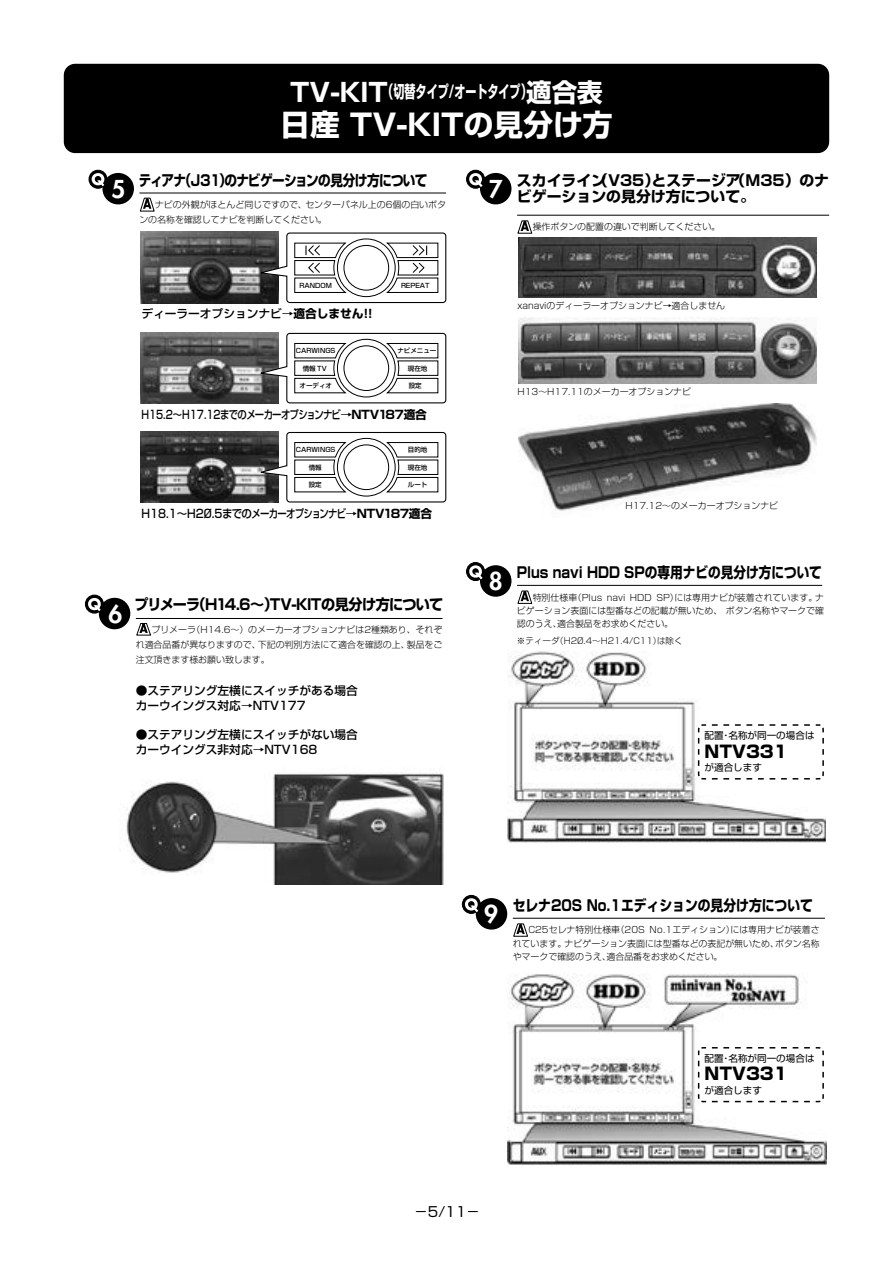
<style>
.page{position:relative;width:893px;height:1263px;background:#fff}
.page>*{position:absolute;margin:0;border:0;box-sizing:border-box;transform-origin:0 0}
.t1{font:700 29.7px "Shin Go Pro";color:#fff}
.t2{font:800 24px "Futura";color:#fff}
.t3{font:700 16.95px "Shin Go Pro";color:#fff;scale:.65 1}
.t4{font:800 16.95px "Shin Go Pro";color:#000}
.t5{font:700 14.85px/16.5px "Shin Go Pro";color:#000}
.t6{font:700 14.85px "Shin Go Pro";letter-spacing:-.055em;color:#000;scale:.95 1}
.t7{font:700 14.85px "Shin Go Pro";color:#000;scale:.85 1}
.t8{font:700 14.85px "Shin Go Pro";letter-spacing:-.06em;color:#000;scale:.85 1}
.t9{font:700 14.85px "Shin Go Pro";color:#000;scale:.86 1}
.t10{font:13.8px "Shin Go Pro";color:#000}
.t11{font:500 11.7px/14.9px "Shin Go Pro";color:#000}
.t12{font:500 11.7px "Shin Go Pro";letter-spacing:-.06em;color:#000;scale:.8 1}
.t13{font:500 11.7px "Shin Go Pro";letter-spacing:-.06em;color:#000;scale:.9 1}
.t14{font:9.6px "Shin Go Pro";color:#000}
.t15{font:300 9px/13.4px "Shin Go Pro";color:#000;text-align:justify}
.t16{font:300 8.55px "Shin Go Pro";color:#000}
.t17{font:500 6.45px "Shin Go Pro";color:#000}
.s1{font-size:25.5px}
.s2{font-weight:700}
</style>
<div class="page">
<div style="left:65px;top:65px;width:763px;height:87px;background:#000;border-radius:11px"></div>
<div style="left:64px;top:64px;width:765px;height:89px;border:2px solid #000;border-radius:11px"></div>
<svg style="left:136px;top:623px;width:15px;height:12px"></svg>
<hr style="left:136px;top:618px;width:306px;height:1px;background:#000">
<div style="left:100px;top:598px;width:30px;height:31px;background:#000;border-radius:50%"></div>
<div style="left:99px;top:598px;width:31px;height:31px;border:1px solid #000;border-radius:50%"></div>
<div style="left:85px;top:595px;width:18px;height:18px;background:#000;border-radius:50%"></div>
<svg style="left:88px;top:598px;width:13px;height:14px"></svg>
<div style="left:85px;top:595px;width:19px;height:18px;border:1px solid #000;border-radius:50%"></div>
<img style="left:120px;top:772px;width:324px;height:112px">
<svg style="left:517px;top:220px;width:15px;height:14px"></svg>
<hr style="left:517px;top:215px;width:312px;height:1px;background:#000">
<img style="left:519px;top:237px;width:298px;height:61px">
<img style="left:519px;top:317px;width:298px;height:67px">
<img style="left:519px;top:403px;width:298px;height:108px">
<div style="left:481px;top:174px;width:30px;height:30px;background:#000;border-radius:50%"></div>
<div style="left:480px;top:173px;width:31px;height:31px;border:1px solid #000;border-radius:50%"></div>
<div style="left:467px;top:170px;width:18px;height:18px;background:#000;border-radius:50%"></div>
<div style="left:466px;top:170px;width:19px;height:18px;border:1px solid #000;border-radius:50%"></div>
<svg style="left:469px;top:173px;width:14px;height:14px"></svg>
<svg style="left:140px;top:198px;width:15px;height:14px"></svg>
<hr style="left:139px;top:193px;width:307px;height:1px;background:#000">
<div style="left:103px;top:174px;width:30px;height:30px;background:#000;border-radius:50%"></div>
<div style="left:102px;top:173px;width:32px;height:31px;border:1px solid #000;border-radius:50%"></div>
<svg style="left:89px;top:170px;width:18px;height:18px"></svg>
<svg style="left:92px;top:173px;width:13px;height:14px"></svg>
<div style="left:89px;top:170px;width:18px;height:18px;border:1px solid #000;border-radius:50%"></div>
<img style="left:141px;top:232px;width:117px;height:71px">
<svg style="left:258px;top:232px;width:189px;height:72px"></svg>
<img style="left:141px;top:332px;width:117px;height:72px">
<svg style="left:258px;top:332px;width:189px;height:72px"></svg>
<img style="left:141px;top:431px;width:117px;height:72px">
<svg style="left:258px;top:431px;width:189px;height:72px"></svg>
<img style="left:507px;top:651px;width:318px;height:191px">
<svg style="left:517px;top:590px;width:15px;height:14px"></svg>
<hr style="left:517px;top:585px;width:305px;height:1px;background:#000">
<div style="left:481px;top:566px;width:30px;height:30px;background:#000;border-radius:50%"></div>
<div style="left:480px;top:565px;width:31px;height:32px;border:1px solid #000;border-radius:50%"></div>
<div style="left:467px;top:562px;width:18px;height:18px;background:#000;border-radius:50%"></div>
<div style="left:466px;top:562px;width:19px;height:19px;border:1px solid #000;border-radius:50%"></div>
<svg style="left:469px;top:565px;width:14px;height:14px"></svg>
<img style="left:507px;top:974px;width:319px;height:191px">
<svg style="left:513px;top:923px;width:15px;height:14px"></svg>
<hr style="left:513px;top:918px;width:312px;height:1px;background:#000">
<div style="left:476px;top:899px;width:31px;height:30px;background:#000;border-radius:50%"></div>
<div style="left:476px;top:898px;width:31px;height:31px;border:1px solid #000;border-radius:50%"></div>
<div style="left:462px;top:895px;width:18px;height:18px;background:#000;border-radius:50%"></div>
<div style="left:462px;top:895px;width:18px;height:18px;border:1px solid #000;border-radius:50%"></div>
<svg style="left:465px;top:898px;width:13px;height:14px"></svg>
<svg style="left:697px;top:1046px;width:128px;height:57px"></svg>
<svg style="left:697px;top:723px;width:128px;height:57px"></svg>
<h2 class="t2" style="left:111px;top:173px;width:15px">5</h2>
<h3 class="t3" style="left:290px;top:79px;width:482px"><span class="s1">TV-KIT</span>（切替タイプ/オートタイプ）<span class="s1">適合表</span></h3>
<h1 class="t1" style="left:280px;top:101px;width:334px">日産 TV-KITの見分け方</h1>
<h3 class="t8" style="left:139px;top:169px;width:341px">ティアナ（J３１）のナビゲーションの見分け方について</h3>
<p class="t15" style="left:139px;top:196px;width:308px;line-height:14.9px;text-indent:16px">ナビの外観がほとんど同じですので、センターパネル上の6個の白いボタンの名称を確認してナビを判断してください。</p>
<h2 class="t2" style="left:489px;top:173px;width:15px">7</h2>
<h3 class="t5" style="left:517px;top:170px;width:314px">スカイライン（V35）とステージア（M35）のナビゲーションの見分け方について。</h3>
<p class="t15" style="left:533px;top:219px;width:189px">操作ボタンの配置の違いで判断してください。</p>
<p class="t17" style="left:300px;top:280px;width:34px">RANDOM</p>
<p class="t17" style="left:401px;top:280px;width:30px">REPEAT</p>
<p class="t11" style="left:141px;top:305px;width:232px">ディーラーオプションナビ→<span class="s2">適合しません!!</span></p>
<p class="t17" style="left:296px;top:346px;width:41px">CARWINGS</p>
<p class="t17" style="left:397px;top:346px;width:40px">ナビメニュー</p>
<p class="t17" style="left:303px;top:363px;width:26px">情報 TV</p>
<p class="t17" style="left:408px;top:363px;width:21px">現在地</p>
<p class="t17" style="left:299px;top:380px;width:34px">オーディオ</p>
<p class="t17" style="left:409px;top:380px;width:14px">設定</p>
<p class="t12" style="left:141px;top:404px;width:358px">H15.2〜H17.12までのメーカーオプションナビ→<span class="s2">NTV187適合</span></p>
<p class="t17" style="left:296px;top:445px;width:41px">CARWINGS</p>
<p class="t17" style="left:408px;top:445px;width:21px">目的地</p>
<p class="t17" style="left:309px;top:462px;width:14px">情報</p>
<p class="t17" style="left:408px;top:462px;width:21px">現在地</p>
<p class="t17" style="left:309px;top:479px;width:14px">設定</p>
<p class="t17" style="left:408px;top:479px;width:21px">ルート</p>
<p class="t13" style="left:141px;top:503px;width:324px">H18.1〜H20.5までのメーカーオプションナビ→<span class="s2">NTV187適合</span></p>
<h2 class="t2" style="left:108px;top:598px;width:15px">6</h2>
<h3 class="t6" style="left:135px;top:593px;width:327px">プリメーラ（H14.6〜）TV-KITの見分け方について</h3>
<p class="t15" style="left:136px;top:621px;width:308px;line-height:14.9px;text-indent:16px">プリメーラ（H14.6〜）のメーカーオプションナビは2種類あり、それぞれ適合品番が異なりますので、下記の判別方法にて適合を確認の上、製品をご注文頂きます様お願い致します。</p>
<p class="t11" style="left:136px;top:681px;width:224px">●ステアリング左横にスイッチがある場合カーウイングス対応→NTV177</p>
<p class="t11" style="left:136px;top:726px;width:224px">●ステアリング左横にスイッチがない場合カーウイングス非対応→NTV168</p>
<p class="t15" style="left:517px;top:298px;width:209px">xanaviのディーラーオプションナビ→適合しません</p>
<p class="t15" style="left:517px;top:384px;width:175px">H13～H17.11のメーカーオプションナビ</p>
<p class="t15" style="left:625px;top:498px;width:154px">H17.12～のメーカーオプションナビ</p>
<h2 class="t2" style="left:489px;top:565px;width:15px">8</h2>
<h3 class="t7" style="left:517px;top:560px;width:360px">Plus navi HDD SPの専用ナビの見分け方について</h3>
<p class="t15" style="left:517px;top:589px;width:308px;text-indent:16px">特別仕様車（Plus navi HDD SP）には専用ナビが装着されています。ナビゲーション表面には型番などの記載が無いため、ボタン名称やマークで確認のうえ、適合製品をお求めください。</p>
<p class="t16" style="left:517px;top:633px;width:167px">※ティーダ（H20.4〜H21.4/C11）は除く</p>
<p class="t14" style="left:704px;top:728px;width:112px">配置・名称が同一の場合は</p>
<h3 class="t4" style="left:704px;top:738px;width:85px">NTV331</h3>
<p class="t14" style="left:704px;top:760px;width:59px">が適合します</p>
<h2 class="t2" style="left:484px;top:898px;width:15px">9</h2>
<h3 class="t9" style="left:513px;top:893px;width:351px">セレナ20S No.1エディションの見分け方について</h3>
<p class="t15" style="left:513px;top:922px;width:308px;text-indent:16px">C25セレナ特別仕様車（20S No.1エディション）には専用ナビが装着されています。ナビゲーション表面には型番などの表記が無いため、ボタン名称やマークで確認のうえ、適合品番をお求めください。</p>
<p class="t14" style="left:704px;top:1051px;width:112px">配置・名称が同一の場合は</p>
<h3 class="t4" style="left:704px;top:1060px;width:85px">NTV331</h3>
<p class="t14" style="left:704px;top:1082px;width:59px">が適合します</p>
<h3 class="t10" style="left:414px;top:1201px;width:68px">−5/11−</h3>
</div>
